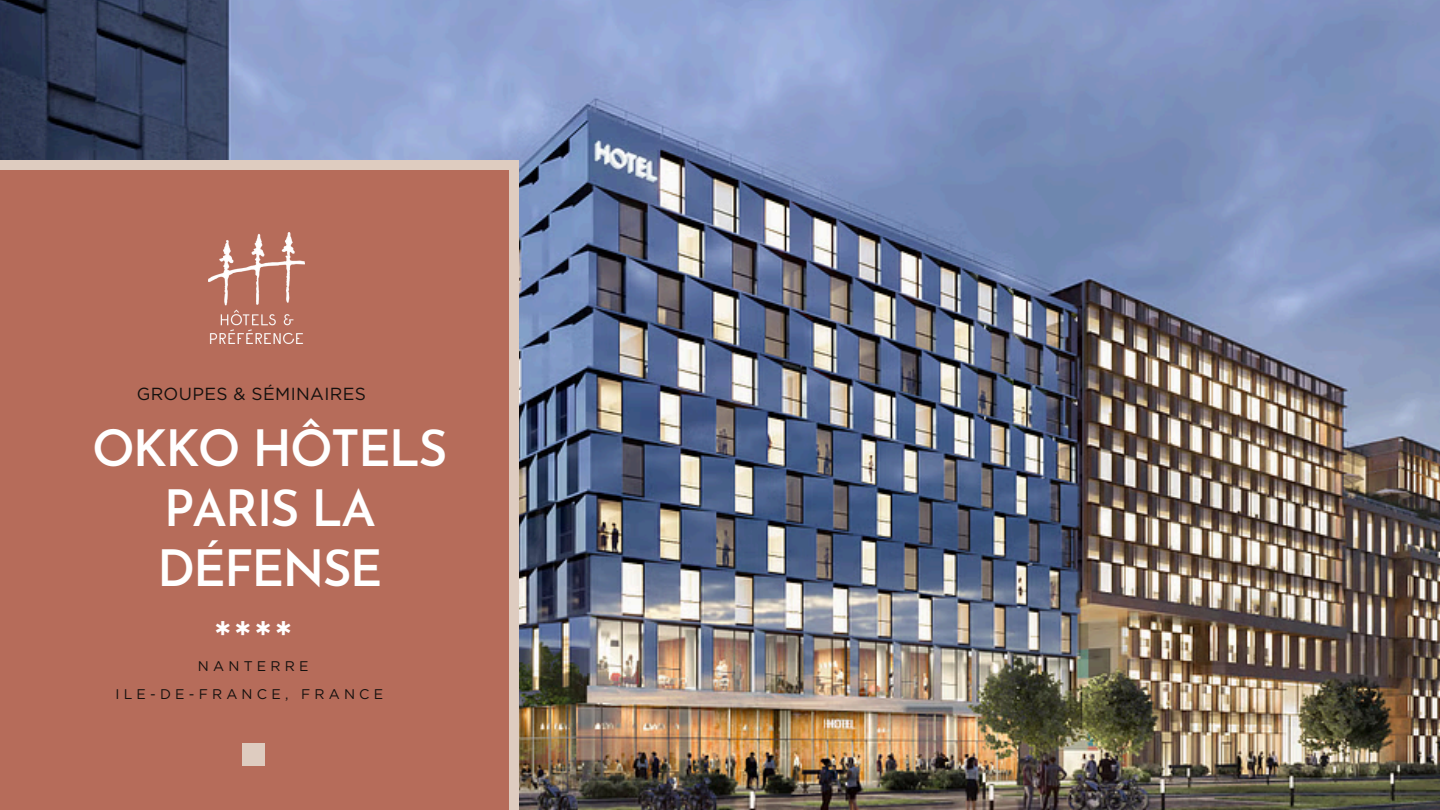
<style>
.page{position:relative;width:1440px;height:810px;background:#fff}
.page>*{position:absolute;margin:0;border:0;box-sizing:border-box;transform-origin:0 0}
.t1{font:600 50px/60px "Josefin Sans";letter-spacing:-.04em;color:#fff;text-align:center}
.t2{font:50px "Josefin Sans";color:#fff}
.t3{font:17.4px "Gotham";letter-spacing:.02em;color:#13100e}
.t4{font:14px "Gotham";letter-spacing:.3em;color:#13100e}
</style>
<div class="page">
<img style="left:0;top:0;width:1440px;height:810px">
<div style="left:0;top:161px;width:518px;height:649px;background:#deccc0"></div>
<div style="left:1px;top:170px;width:508px;height:640px;background:#b66c5a"></div>
<img style="left:208px;top:233px;width:96px;height:111px">
<div style="left:242px;top:743px;width:22px;height:22px;background:#deccc0"></div>
<h1 class="t3" style="left:137px;top:384px;width:231px">GROUPES &amp; SÉMINAIRES</h1>
<h2 class="t1" style="left:92px;top:424px;width:357px">OKKO HÔTELS<br>PARIS LA<br>DÉFENSE</h2>
<p class="t2" style="left:214px;top:620px;width:79px">****</p>
<p class="t4" style="left:198px;top:658px;width:112px">NANTERRE</p>
<p class="t4" style="left:116px;top:685px;width:269px">ILE-DE-FRANCE, FRANCE</p>
</div>
